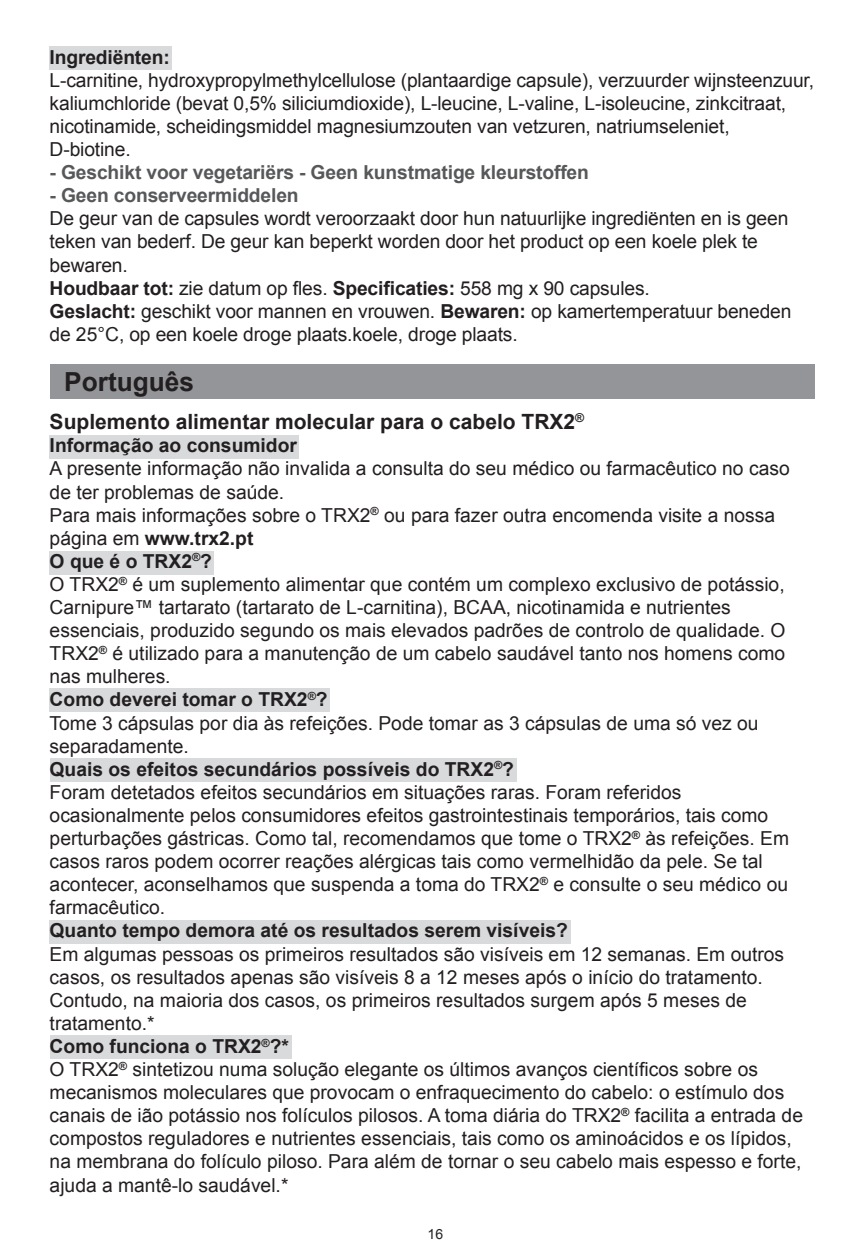
<style>
.page{position:relative;width:864px;height:1260px;background:#fff}
.page>*{position:absolute;margin:0;border:0;box-sizing:border-box;transform-origin:0 0}
.t1{font:700 26.25px "Arial";color:#231f20}
.t2{font:700 21px "Arial";color:#231f20}
.t3{font:19.25px/23.1px "Arial";color:#231f20}
.t4{font:700 19.25px "Arial";color:#231f20}
.t5{font:700 19.25px "Arial";letter-spacing:-.01em;color:#57585a}
.t6{font:14px "Arial";color:#231f20}
.s1{font-weight:700}
</style>
<div class="page">
<div style="left:50px;top:46px;width:122px;height:23px;background:#d9dadc"></div>
<div style="left:50px;top:435px;width:249px;height:24px;background:#d9dadc"></div>
<div style="left:50px;top:551px;width:164px;height:23px;background:#d9dadc"></div>
<div style="left:50px;top:689px;width:279px;height:23px;background:#d9dadc"></div>
<div style="left:50px;top:758px;width:466px;height:24px;background:#d9dadc"></div>
<div style="left:50px;top:920px;width:520px;height:24px;background:#d9dadc"></div>
<div style="left:50px;top:1035px;width:241px;height:24px;background:#d9dadc"></div>
<div style="left:50px;top:364px;width:764px;height:34px;background:#939598"></div>
<p class="t4" style="left:50px;top:44px;width:122px">Ingrediënten:</p>
<p class="t3" style="left:50px;top:69px;width:765px">L-carnitine, hydroxypropylmethylcellulose (plantaardige capsule), verzuurder wijnsteenzuur, kaliumchloride (bevat 0,5% siliciumdioxide), L-leucine, L-valine, L-isoleucine, zinkcitraat, nicotinamide, scheidingsmiddel magnesiumzouten van vetzuren, natriumseleniet, D-biotine.</p>
<p class="t5" style="left:50px;top:160px;width:540px">- Geschikt voor vegetariërs - Geen kunstmatige kleurstoffen</p>
<p class="t5" style="left:50px;top:183px;width:250px">- Geen conserveermiddelen</p>
<p class="t3" style="left:50px;top:207px;width:743px">De geur van de capsules wordt veroorzaakt door hun natuurlijke ingrediënten en is geen teken van bederf. De geur kan beperkt worden door het product op een koele plek te bewaren.<br><span class="s1">Houdbaar tot:</span> zie datum op fles. <span class="s1">Specificaties:</span> 558 mg x 90 capsules.<br><span class="s1">Geslacht:</span> geschikt voor mannen en vrouwen. <span class="s1">Bewaren:</span> op kamertemperatuur beneden de 25°C, op een koele droge plaats.koele, droge plaats.</p>
<h1 class="t1" style="left:64px;top:364px;width:131px">Português</h1>
<p class="t2" style="left:50px;top:408px;width:536px">Suplemento alimentar molecular para o cabelo TRX2<sup>®</sup></p>
<p class="t4" style="left:50px;top:433px;width:249px">Informação ao consumidor</p>
<p class="t3" style="left:50px;top:457px;width:741px">A presente informação não invalida a consulta do seu médico ou farmacêutico no caso de ter problemas de saúde.<br>Para mais informações sobre o TRX2<sup>®</sup> ou para fazer outra encomenda visite a nossa página em <span class="s1">www.trx2.pt<br>O que é o TRX2</span><sup>®</sup><span class="s1">?<br></span>O TRX2<sup>®</sup> é um suplemento alimentar que contém um complexo exclusivo de potássio, Carnipure™ tartarato (tartarato de L-carnitina), BCAA, nicotinamida e nutrientes essenciais, produzido segundo os mais elevados padrões de controlo de qualidade. O TRX2<sup>®</sup> é utilizado para a manutenção de um cabelo saudável tanto nos homens como nas mulheres.<br><span class="s1">Como deverei tomar o TRX2</span><sup>®</sup><span class="s1">?<br></span>Tome 3 cápsulas por dia às refeições. Pode tomar as 3 cápsulas de uma só vez ou separadamente.<br><span class="s1">Quais os efeitos secundários possíveis do TRX2</span><sup>®</sup><span class="s1">?<br></span>Foram detetados efeitos secundários em situações raras. Foram referidos ocasionalmente pelos consumidores efeitos gastrointestinais temporários, tais como perturbações gástricas. Como tal, recomendamos que tome o TRX2<sup>®</sup> às refeições. Em casos raros podem ocorrer reações alérgicas tais como vermelhidão da pele. Se tal acontecer, aconselhamos que suspenda a toma do TRX2<sup>®</sup> e consulte o seu médico ou farmacêutico.</p>
<p class="t4" style="left:50px;top:918px;width:519px">Quanto tempo demora até os resultados serem visíveis?</p>
<p class="t3" style="left:50px;top:942px;width:754px">Em algumas pessoas os primeiros resultados são visíveis em 12 semanas. Em outros casos, os resultados apenas são visíveis 8 a 12 meses após o início do tratamento.<br>Contudo, na maioria dos casos, os primeiros resultados surgem após 5 meses de tratamento.*<br><span class="s1">Como funciona o TRX2</span><sup>®</sup><span class="s1">?*<br></span>O TRX2<sup>®</sup> sintetizou numa solução elegante os últimos avanços científicos sobre os mecanismos moleculares que provocam o enfraquecimento do cabelo: o estímulo dos canais de ião potássio nos folículos pilosos. A toma diária do TRX2<sup>®</sup> facilita a entrada de compostos reguladores e nutrientes essenciais, tais como os aminoácidos e os lípidos, na membrana do folículo piloso. Para além de tornar o seu cabelo mais espesso e forte, ajuda a mantê-lo saudável.*</p>
<p class="t6" style="left:427px;top:1225px;width:17px">16</p>
</div>
